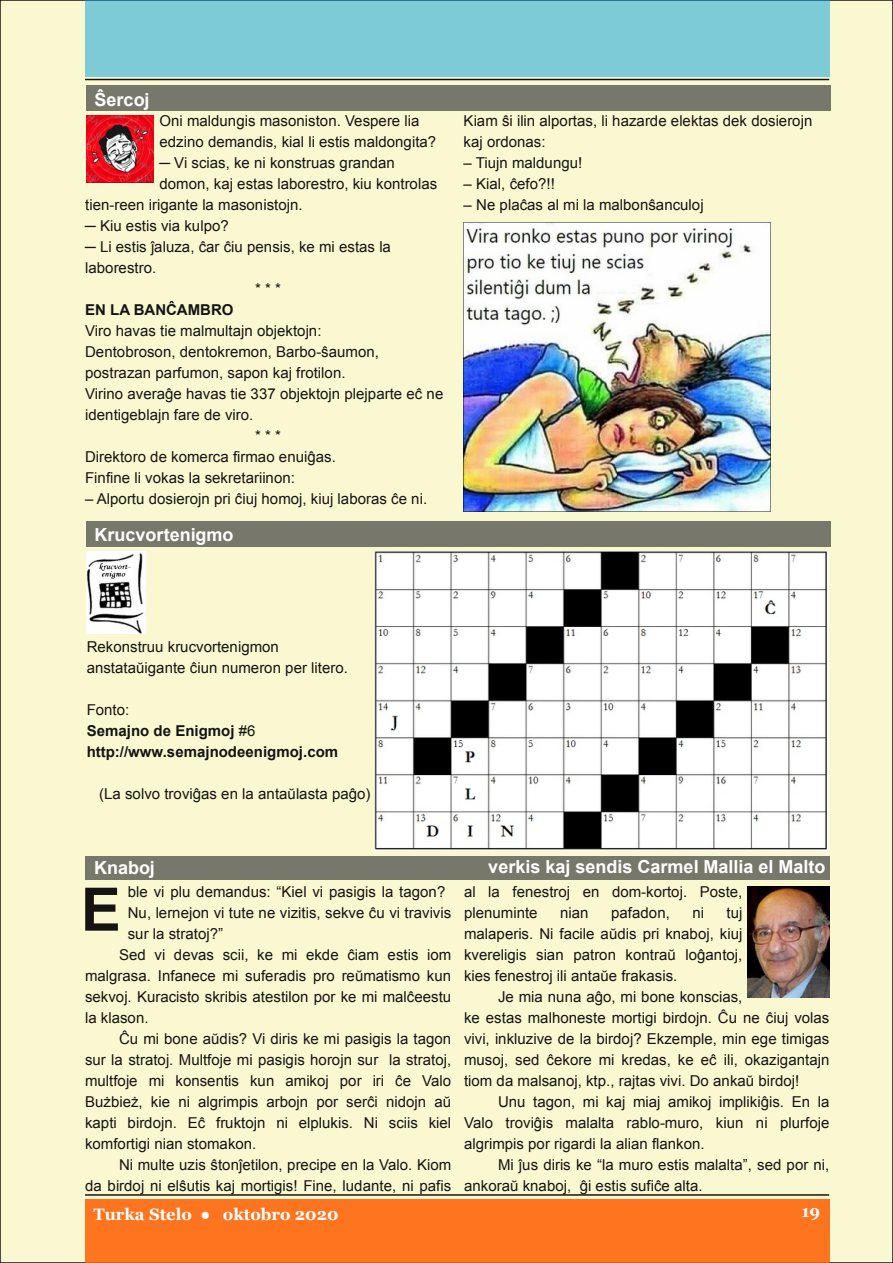
<style>
.page{position:relative;width:893px;height:1263px;background:#faf8d0}
.page>*{position:absolute;margin:0;border:0;box-sizing:border-box;transform-origin:0 0}
.t1{font:700 60px "Arial";color:#161413}
.t2{font:700 18px "Arial";color:#fff}
.t3{font:700 16.5px "Georgia";color:#fff}
.t4{font:15px/21px "Arial";letter-spacing:.005em;color:#161413}
.t5{font:700 15px/21px "Arial";color:#161413}
.s1{font-weight:400}
</style>
<div class="page">
<div style="left:85px;top:1199px;width:744px;height:64px;background:#fe741f"></div>
<hr style="left:85px;top:1194px;width:744px;height:2px;background:#161413">
<div style="left:85px;top:0;width:744px;height:77px;background:#7dcbd7"></div>
<hr style="left:85px;top:79px;width:744px;height:1px;background:#161413">
<div style="left:87px;top:85px;width:744px;height:26px;background:#78776b"></div>
<img style="left:87px;top:116px;width:67px;height:67px">
<img style="left:463px;top:223px;width:308px;height:288px">
<div style="left:87px;top:521px;width:744px;height:25px;background:#78776b"></div>
<img style="left:374px;top:551px;width:454px;height:299px">
<img style="left:87px;top:551px;width:59px;height:83px">
<div style="left:85px;top:856px;width:744px;height:24px;background:#78776b"></div>
<img style="left:748px;top:886px;width:81px;height:111px">
<p class="t2" style="left:95px;top:90px;width:57px">Ŝercoj</p>
<p class="t4" style="left:159px;top:110px;width:262px">Oni maldungis masoniston. Vespere lia</p>
<p class="t4" style="left:159px;top:131px;width:278px">edzino demandis, kial li estis maldongita?</p>
<p class="t4" style="left:159px;top:152px;width:237px">─ Vi scias, ke ni konstruas grandan</p>
<p class="t4" style="left:159px;top:173px;width:279px">domon, kaj estas laborestro, kiu kontrolas</p>
<p class="t4" style="left:85px;top:194px;width:219px">tien-reen irigante la masonistojn.</p>
<p class="t4" style="left:85px;top:215px;width:145px">─ Kiu estis via kulpo?</p>
<p class="t4" style="left:85px;top:236px;width:307px">─ Li estis ĵaluza, ĉar ĉiu pensis, ke mi estas la</p>
<p class="t4" style="left:85px;top:257px;width:73px">laborestro.</p>
<p class="t4" style="left:255px;top:278px;width:27px">***</p>
<p class="t5" style="left:85px;top:299px;width:150px">EN LA BANĈAMBRO</p>
<p class="t4" style="left:85px;top:320px;width:238px">Viro havas tie malmultajn objektojn:</p>
<p class="t4" style="left:85px;top:341px;width:295px">Dentobroson, dentokremon, Barbo-ŝaumon,</p>
<p class="t4" style="left:85px;top:362px;width:262px">postrazan parfumon, sapon kaj frotilon.</p>
<p class="t4" style="left:85px;top:383px;width:360px">Virino averaĝe havas tie 337 objektojn plejparte eĉ ne</p>
<p class="t4" style="left:85px;top:404px;width:170px">identigeblajn fare de viro.</p>
<p class="t4" style="left:255px;top:425px;width:27px">***</p>
<p class="t4" style="left:85px;top:446px;width:252px">Direktoro de komerca firmao enuiĝas.</p>
<p class="t4" style="left:85px;top:467px;width:211px">Finfine li vokas la sekretariinon:</p>
<p class="t4" style="left:85px;top:488px;width:343px">– Alportu dosierojn pri ĉiuj homoj, kiuj laboras ĉe ni.</p>
<p class="t2" style="left:95px;top:524px;width:141px">Krucvortenigmo</p>
<p class="t4" style="left:464px;top:110px;width:350px">Kiam ŝi ilin alportas, li hazarde elektas dek dosierojn kaj ordonas:</p>
<p class="t4" style="left:464px;top:152px;width:120px">– Tiujn maldungu!</p>
<p class="t4" style="left:464px;top:173px;width:93px">– Kial, ĉefo?!!</p>
<p class="t4" style="left:464px;top:194px;width:242px">– Ne plaĉas al mi la malbonŝanculoj</p>
<p class="t4" style="left:87px;top:636px;width:263px">Rekonstruu krucvortenigmon anstataŭigante ĉiun numeron per litero.</p>
<p class="t5" style="left:87px;top:699px;width:253px"><span class="s1">Fonto:<br></span>Semajno de Enigmoj <span class="s1">#6 </span>http://www.semajnodeenigmoj.com</p>
<p class="t4" style="left:99px;top:783px;width:273px">(La solvo troviĝas en la antaŭlasta paĝo)</p>
<p class="t2" style="left:94px;top:858px;width:62px">Knaboj</p>
<p class="t2" style="left:488px;top:856px;width:339px">verkis kaj sendis Carmel Mallia el Malto</p>
<p class="t4" style="left:128px;top:881px;width:319px">ble vi plu demandus: “Kiel vi pasigis la tagon?</p>
<p class="t4" style="left:128px;top:902px;width:325px">Nu, lernejon vi tute ne vizitis, sekve ĉu vi travivis</p>
<p class="t4" style="left:128px;top:923px;width:97px">sur la stratoj?”</p>
<p class="t4" style="left:119px;top:944px;width:334px">Sed vi devas scii, ke mi ekde ĉiam estis iom</p>
<p class="t4" style="left:85px;top:965px;width:368px">malgrasa. Infanece mi suferadis pro reŭmatismo kun</p>
<p class="t4" style="left:85px;top:986px;width:368px">sekvoj. Kuracisto skribis atestilon por ke mi malĉeestu</p>
<p class="t4" style="left:85px;top:1007px;width:65px">la klason.</p>
<p class="t4" style="left:119px;top:1028px;width:334px">Ĉu mi bone aŭdis? Vi diris ke mi pasigis la tagon</p>
<p class="t4" style="left:85px;top:1049px;width:368px">sur la stratoj. Multfoje mi pasigis horojn sur la stratoj,</p>
<p class="t4" style="left:85px;top:1070px;width:368px">multfoje mi konsentis kun amikoj por iri ĉe Valo</p>
<p class="t4" style="left:85px;top:1091px;width:368px">Bużbież, kie ni algrimpis arbojn por serĉi nidojn aŭ</p>
<p class="t4" style="left:85px;top:1112px;width:368px">kapti birdojn. Eĉ fruktojn ni elplukis. Ni sciis kiel</p>
<p class="t4" style="left:85px;top:1133px;width:173px">komfortigi nian stomakon.</p>
<p class="t4" style="left:119px;top:1154px;width:334px">Ni multe uzis ŝtonĵetilon, precipe en la Valo. Kiom</p>
<p class="t4" style="left:85px;top:1175px;width:368px">da birdoj ni elŝutis kaj mortigis! Fine, ludante, ni pafis</p>
<p class="t4" style="left:464px;top:881px;width:280px">al la fenestroj en dom-kortoj. Poste, plenuminte</p>
<h1 class="t1" style="left:81px;top:876px;width:41px">E</h1>
<p class="t4" style="left:560px;top:902px;width:30px">nian</p>
<p class="t4" style="left:611px;top:902px;width:60px">pafadon,</p>
<p class="t4" style="left:692px;top:902px;width:13px">ni</p>
<p class="t4" style="left:464px;top:902px;width:280px;text-align:justify;text-indent:263px">tuj malaperis. Ni facile aŭdis pri knaboj, kiuj kvereligis sian patron kontraŭ loĝantoj, kies fenestroj ili antaŭe frakasis.</p>
<p class="t4" style="left:464px;top:986px;width:367px;text-indent:34px">Je mia nuna aĝo, mi bone konscias,<br>ke estas malhoneste mortigi birdojn. Ĉu ne ĉiuj volas vivi, inkluzive de la birdoj? Ekzemple, min ege timigas musoj, sed ĉekore mi kredas, ke eĉ ili, okazigantajn tiom da malsanoj, ktp., rajtas vivi. Do ankaŭ birdoj!</p>
<p class="t4" style="left:464px;top:1091px;width:367px;text-align:justify;text-indent:34px">Unu tagon, mi kaj miaj amikoj implikiĝis. En la Valo troviĝis malalta rablo-muro, kiun ni plurfoje algrimpis por rigardi la alian flankon.</p>
<p class="t4" style="left:464px;top:1154px;width:367px;text-indent:34px">Mi ĵus diris ke “la muro estis malalta”, sed por ni, ankoraŭ knaboj, ĝi estis sufiĉe alta.</p>
<p class="t3" style="left:94px;top:1205px;width:247px">Turka Stelo ● oktobro 2020</p>
<p class="t3" style="left:801px;top:1201px;width:20px">19</p>
</div>
